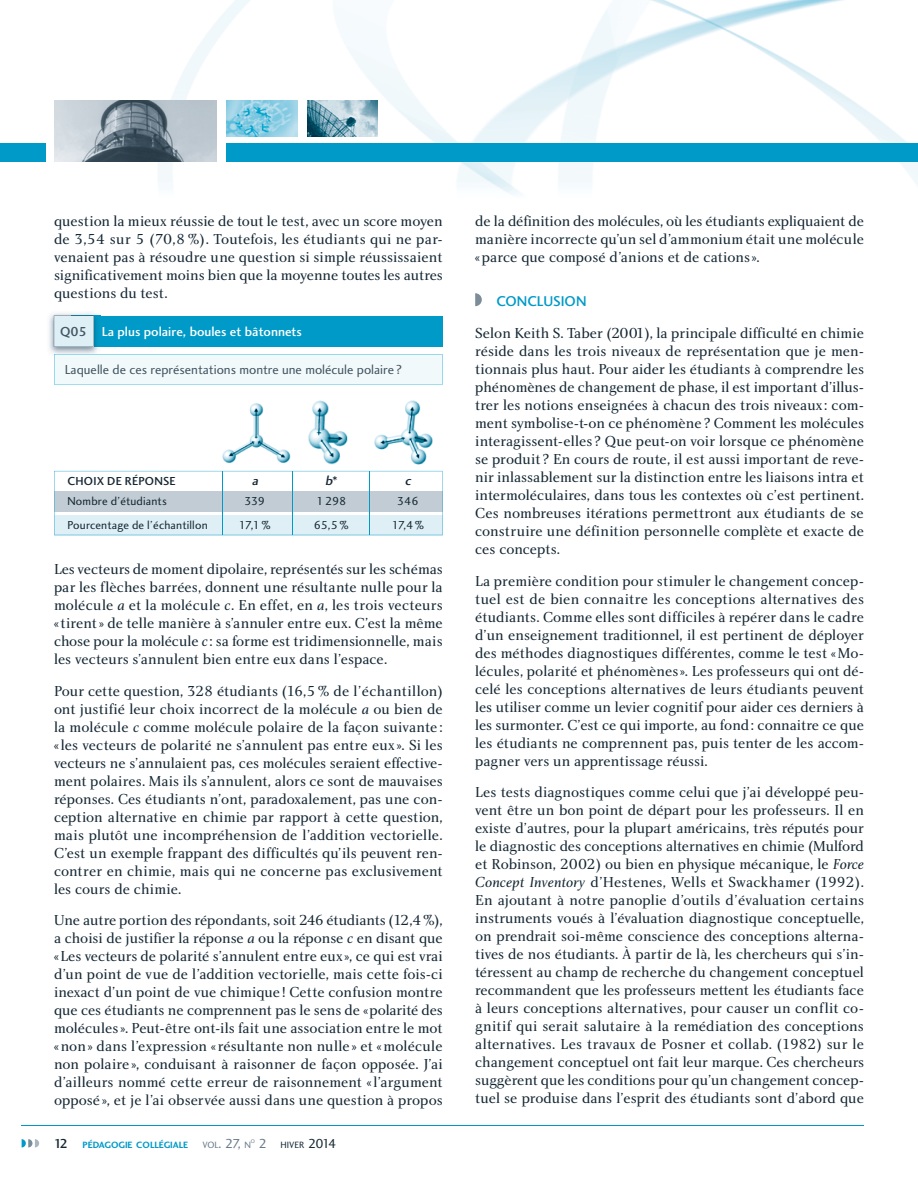
<style>
.page{position:relative;width:918px;height:1188px;background:#fff}
.page>*{position:absolute;margin:0;border:0;box-sizing:border-box;transform-origin:0 0}
.t1{font:15px/18px "Charlotte Book Plain";color:#142733;text-align:justify}
.t2{font:14.7px "Charlotte Sans Medium Plain";letter-spacing:-.005em;color:#009ac8}
.t3{font:13.5px "Charlotte Sans Book Plain";color:#425562}
.t4{font:13.5px "Charlotte Sans Medium Plain";color:#fff}
.t5{font:italic 13.5px "Charlotte Sans Medium Plain";color:#142733}
.t6{font:12px "Charlotte Sans Book Plain";letter-spacing:.01em;color:#142733}
.t7{font:12px "Charlotte Sans Medium Plain";letter-spacing:.02em;color:#142733}
.t8{font:9.45px "Charlotte Sans Bold Plain";color:#009ac8}
.t9{font:9.45px "Charlotte Sans Book Plain";color:#142733}
.t10{font:9.45px "Charlotte Sans Book Plain";color:#687a88}
.t11{font:5.55px "Charlotte Sans Book Plain";color:#687a88}
.s1{color:#425562}
.s2{font-style:normal}
.s3{font-family:"Charlotte Book Italic Plain"}
.s4{font-family:"Charlotte Sans Medium Plain";font-size:13.5px;color:#142733}
.s5{font-size:13.5px}
.s6{font-size:13.5px;color:#687a88}
</style>
<div class="page">
<img style="left:0;top:0;width:918px;height:195px">
<svg style="left:475px;top:293px;width:7px;height:13px"></svg>
<svg style="left:54px;top:471px;width:389px;height:64px"></svg>
<div style="left:72px;top:316px;width:371px;height:31px;background:#009ac8"></div>
<img style="left:49px;top:312px;width:52px;height:43px">
<img style="left:93px;top:316px;width:8px;height:31px">
<svg style="left:54px;top:316px;width:39px;height:31px"></svg>
<div style="left:54px;top:354px;width:389px;height:31px;background:#f2f9fb"></div>
<img style="left:55px;top:101px;width:162px;height:61px">
<img style="left:307px;top:101px;width:71px;height:36px">
<img style="left:227px;top:101px;width:70px;height:36px">
<img style="left:308px;top:400px;width:40px;height:65px">
<img style="left:374px;top:400px;width:59px;height:65px">
<img style="left:222px;top:403px;width:69px;height:60px">
<hr style="left:22px;top:1125px;width:842px;height:1px;background:#009ac8">
<div style="left:227px;top:144px;width:691px;height:18px;background:#009ac8"></div>
<div style="left:0;top:144px;width:46px;height:18px;background:#009ac8"></div>
<svg style="left:22px;top:1139px;width:17px;height:9px"></svg>
<p class="t1" style="left:54px;top:213px;width:390px">question la mieux réussie de tout le test, avec un score moyen de 3,54 sur 5 (70,8 %). Toutefois, les étudiants qui ne par&shy;venaient pas à résoudre une question si simple réussissaient significativement moins bien que la moyenne toutes les autres questions du test.</p>
<p class="t4" style="left:60px;top:326px;width:243px"><span class="s1">Q05</span> La plus polaire, boules et bâtonnets</p>
<p class="t3" style="left:65px;top:364px;width:339px">Laquelle de ces représentations montre une molécule polaire ?</p>
<p class="t7" style="left:67px;top:476px;width:110px">CHOIX DE RÉPONSE</p>
<p class="t5" style="left:252px;top:475px;width:10px">a</p>
<p class="t5" style="left:325px;top:475px;width:14px">b<span class="s2">*</span></p>
<p class="t5" style="left:405px;top:475px;width:10px">c</p>
<p class="t6" style="left:67px;top:496px;width:101px">Nombre d’étudiants</p>
<p class="t6" style="left:245px;top:496px;width:22px">339</p>
<p class="t6" style="left:316px;top:496px;width:31px">1 298</p>
<p class="t6" style="left:397px;top:496px;width:23px">346</p>
<p class="t6" style="left:67px;top:520px;width:142px">Pourcentage de l’échantillon</p>
<p class="t6" style="left:239px;top:520px;width:34px">17,1 %</p>
<p class="t6" style="left:314px;top:520px;width:36px">65,5 %</p>
<p class="t6" style="left:392px;top:520px;width:34px">17,4 %</p>
<p class="t1" style="left:54px;top:561px;width:390px">Les vecteurs de moment dipolaire, représentés sur les schémas par les flèches barrées, donnent une résultante nulle pour la molécule <span class="s3">a</span> et la molécule <span class="s3">c</span>. En effet, en <span class="s3">a</span>, les trois vecteurs « tirent » de telle manière à s’annuler entre eux. C’est la même chose pour la molécule <span class="s3">c</span> : sa forme est tridimensionnelle, mais les vecteurs s’annulent bien entre eux dans l’espace.</p>
<p class="t1" style="left:54px;top:683px;width:390px">Pour cette question, 328 étudiants (16,5 % de l’échantillon) ont justifié leur choix incorrect de la molécule <span class="s3">a</span> ou bien de la molécule <span class="s3">c</span> comme molécule polaire de la façon suivante : « les vecteurs de polarité ne s’annulent pas entre eux ». Si les vecteurs ne s’annulaient pas, ces molécules seraient effective&shy;ment polaires. Mais ils s’annulent, alors ce sont de mauvaises réponses. Ces étudiants n’ont, paradoxalement, pas une con&shy;ception alternative en chimie par rapport à cette question, mais plutôt une incompréhension de l’addition vectorielle.<br>C’est un exemple frappant des difficultés qu’ils peuvent ren&shy;contrer en chimie, mais qui ne concerne pas exclusivement les cours de chimie.</p>
<p class="t1" style="left:54px;top:912px;width:390px">Une autre portion des répondants, soit 246 étudiants (12,4 %), a choisi de justifier la réponse <span class="s3">a</span> ou la réponse <span class="s3">c</span> en disant que « Les vecteurs de polarité s’annulent entre eux », ce qui est vrai d’un point de vue de l’addition vectorielle, mais cette fois-ci inexact d’un point de vue chimique ! Cette confusion montre que ces étudiants ne comprennent pas le sens de « polarité des molécules ». Peut-être ont-ils fait une association entre le mot « non » dans l’expression « résultante non nulle » et « molécule non polaire », conduisant à raisonner de façon opposée. J’ai d’ailleurs nommé cette erreur de raisonnement « l’argument opposé », et je l’ai observée aussi dans une question à propos</p>
<p class="t8" style="left:54px;top:1141px;width:136px"><span class="s4">12</span> PÉDAGOGIE COLLÉGIALE</p>
<p class="t10" style="left:202px;top:1141px;width:50px">VOL<span class="s5">. 27,</span> N</p>
<p class="t11" style="left:251px;top:1139px;width:6px">O</p>
<p class="t9" style="left:259px;top:1141px;width:79px"><span class="s6">2</span> HIVER <span class="s5">2014</span></p>
<p class="t1" style="left:475px;top:213px;width:390px">de la définition des molécules, où les étudiants expliquaient de manière incorrecte qu’un sel d’ammonium était une molécule « parce que composé d’anions et de cations ».</p>
<p class="t2" style="left:496px;top:295px;width:92px">CONCLUSION</p>
<p class="t1" style="left:475px;top:326px;width:390px">Selon Keith S. Taber (2001), la principale difficulté en chimie réside dans les trois niveaux de représentation que je men&shy;tionnais plus haut. Pour aider les étudiants à comprendre les phénomènes de changement de phase, il est important d’illus&shy;trer les notions enseignées à chacun des trois niveaux : com&shy;ment symbolise-t-on ce phénomène ? Comment les molécules interagissent-elles ? Que peut-on voir lorsque ce phénomène se produit ? En cours de route, il est aussi important de reve&shy;nir inlassablement sur la distinction entre les liaisons intra et intermoléculaires, dans tous les contextes où c’est pertinent.<br>Ces nombreuses itérations permettront aux étudiants de se construire une définition personnelle complète et exacte de ces concepts.</p>
<p class="t1" style="left:475px;top:573px;width:390px">La première condition pour stimuler le changement concep&shy;tuel est de bien connaitre les conceptions alternatives des étudiants. Comme elles sont difficiles à repérer dans le cadre d’un enseignement traditionnel, il est pertinent de déployer des méthodes diagnostiques différentes, comme le test « Mo&shy;lécules, polarité et phénomènes ». Les professeurs qui ont dé&shy;celé les conceptions alternatives de leurs étudiants peuvent les utiliser comme un levier cognitif pour aider ces derniers à les surmonter. C’est ce qui importe, au fond : connaitre ce que les étudiants ne comprennent pas, puis tenter de les accom&shy;pagner vers un apprentissage réussi.</p>
<p class="t1" style="left:475px;top:785px;width:390px">Les tests diagnostiques comme celui que j’ai développé peu&shy;vent être un bon point de départ pour les professeurs. Il en existe d’autres, pour la plupart américains, très réputés pour le diagnostic des conceptions alternatives en chimie (Mulford et Robinson, 2002) ou bien en physique mécanique, le <span class="s3">Force Concept Inventory</span> d’Hestenes, Wells et Swackhamer (1992).<br>En ajoutant à notre panoplie d’outils d’évaluation certains instruments voués à l’évaluation diagnostique conceptuelle, on prendrait soi-même conscience des conceptions alterna&shy;tives de nos étudiants. À partir de là, les chercheurs qui s’in&shy;téressent au champ de recherche du changement conceptuel recommandent que les professeurs mettent les étudiants face à leurs conceptions alternatives, pour causer un conflit co&shy;gnitif qui serait salutaire à la remédiation des conceptions alternatives. Les travaux de Posner et collab. (1982) sur le changement conceptuel ont fait leur marque. Ces chercheurs suggèrent que les conditions pour qu’un changement concep&shy;tuel se produise dans l’esprit des étudiants sont d’abord que</p>
</div>
